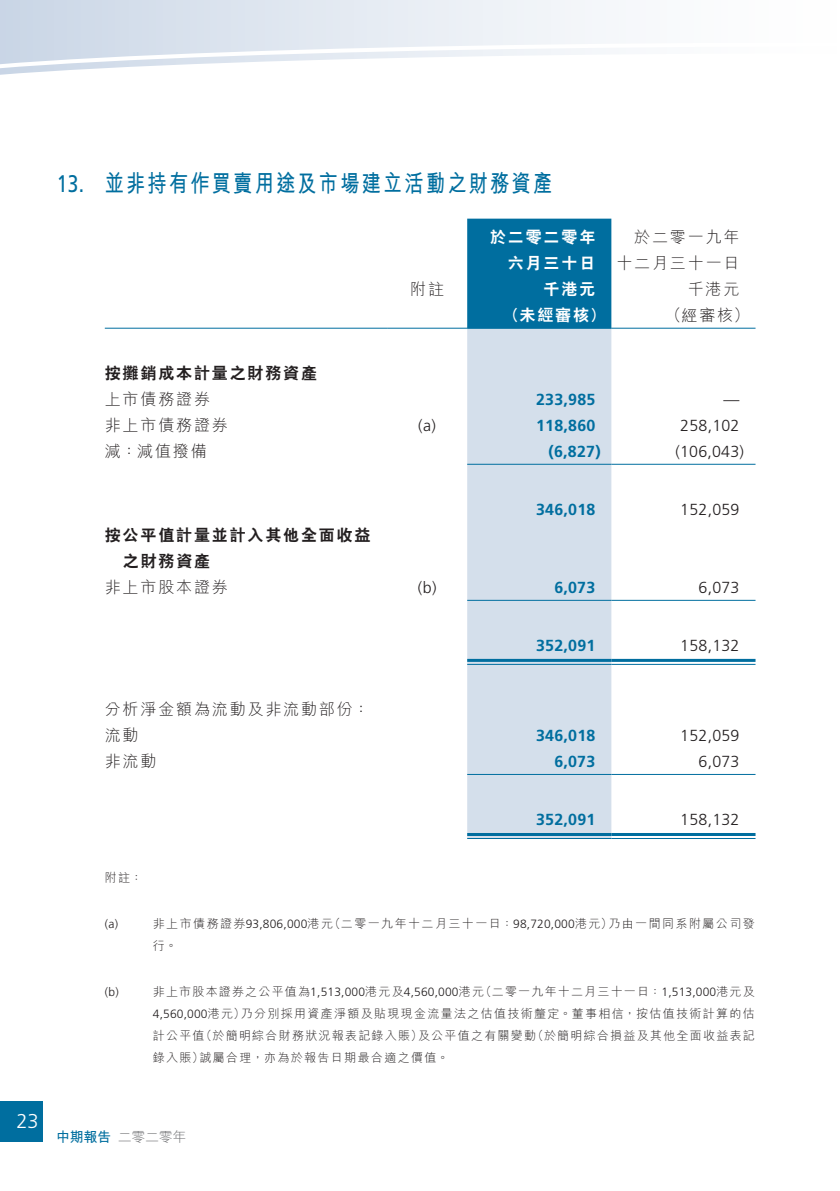
<style>
.page{position:relative;width:840px;height:1191px;background:#fff}
.page>*{position:absolute;margin:0;border:0;box-sizing:border-box;transform-origin:0 0}
._03_H1{font:700 24px "M Hei HK";letter-spacing:.115em;color:#006e9f;scale:.8 1}
._03_H1-2{font:24px "Frutiger LT Std";color:#006e9f;scale:.8 1}
.t1{font:300 20px "Frutiger LT Std";color:#fff}
._01_Body_Text{font:300 16px "Frutiger LT Std";letter-spacing:.015em;color:#231f20}
._01_Body_Text-2{font:700 16px "Frutiger LT Std";letter-spacing:.015em;color:#006e9f}
._15_Table_Stub{font:300 16px "M Hei HK";letter-spacing:.115em;color:#231f20}
._15_Table_Stub-2{font:800 16px/26px "C Hei 2 HK";letter-spacing:.115em;color:#231f20}
._01_Body_Text-3{font:300 16px/26px "M Hei HK";letter-spacing:.115em;color:#231f20;text-align:right}
._01_Body_Text-4{font:800 16px/26px "C Hei 2 HK";letter-spacing:.115em;color:#fff;text-align:right}
.t2{font:300 14px "M Hei HK";letter-spacing:-.025em;color:#6c6d70}
.t3{font:700 14px "M Hei HK";color:#006e9f}
._22____IN2__Note{font:300 12px/22px "M Hei HK";letter-spacing:.11em;color:#231f20}
._22____IN2__Note-2{font:300 12px "Frutiger LT Std";letter-spacing:.015em;color:#231f20}
._26___P2__Note{font:300 12px "M Hei HK";color:#231f20}
.s1{font-family:"Frutiger LT Std"}
.s2{font-family:"M Hei HK"}
</style>
<div class="page">
<div style="left:0;top:0;width:839px;height:78px;background:linear-gradient(to right,#ccd8e7,#fff)"></div>
<svg style="left:0;top:43px;width:839px;height:35px"></svg>
<div style="left:0;top:1101px;width:43px;height:40px;background:#006e9f"></div>
<div style="left:467px;top:219px;width:144px;height:109px;background:#006e9f"></div>
<div style="left:467px;top:329px;width:144px;height:509px;background:#d4dfeb"></div>
<hr style="left:105px;top:328px;width:282px;height:1px;background:#006e9f">
<hr style="left:387px;top:328px;width:80px;height:1px;background:#006e9f">
<hr style="left:467px;top:328px;width:144px;height:1px;background:#006e9f">
<hr style="left:611px;top:328px;width:144px;height:1px;background:#006e9f">
<hr style="left:467px;top:464px;width:144px;height:1px;background:#006e9f">
<hr style="left:611px;top:464px;width:144px;height:1px;background:#006e9f">
<hr style="left:467px;top:600px;width:144px;height:1px;background:#006e9f">
<hr style="left:611px;top:600px;width:144px;height:1px;background:#006e9f">
<hr style="left:467px;top:659px;width:144px;height:3px;background:#006e9f">
<hr style="left:467px;top:664px;width:144px;height:1px;background:#006e9f">
<hr style="left:611px;top:659px;width:144px;height:3px;background:#006e9f">
<hr style="left:611px;top:664px;width:144px;height:1px;background:#006e9f">
<hr style="left:467px;top:774px;width:144px;height:1px;background:#006e9f">
<hr style="left:611px;top:774px;width:144px;height:1px;background:#006e9f">
<hr style="left:467px;top:833px;width:144px;height:3px;background:#006e9f">
<hr style="left:467px;top:838px;width:144px;height:1px;background:#006e9f">
<hr style="left:611px;top:833px;width:144px;height:3px;background:#006e9f">
<hr style="left:611px;top:838px;width:144px;height:1px;background:#006e9f">
<h2 class="t1" style="left:16px;top:1109px;width:24px">23</h2>
<p class="_03_H1-2" style="left:57px;top:169px;width:36px">13.</p>
<p class="_03_H1" style="left:105px;top:165px;width:560px">並非持有作買賣用途及市場建立活動之財務資產</p>
<p class="_15_Table_Stub-2" style="left:105px;top:360px;width:214px">按攤銷成本計量之財務資產</p>
<p class="_15_Table_Stub" style="left:105px;top:387px;width:107px">上市債務證券</p>
<p class="_15_Table_Stub" style="left:105px;top:413px;width:124px">非上市債務證券</p>
<p class="_15_Table_Stub" style="left:105px;top:439px;width:103px">減：減值撥備</p>
<p class="_15_Table_Stub-2" style="left:123px;top:522px;width:249px;text-indent:-18px">按公平值計量並計入其他全面收益之財務資產</p>
<p class="_15_Table_Stub" style="left:105px;top:575px;width:124px">非上市股本證券</p>
<p class="_01_Body_Text-3" style="left:410px;top:275px;width:35px">附註</p>
<p class="_01_Body_Text" style="left:418px;top:416px;width:19px">(a(</p>
<p class="_01_Body_Text" style="left:417px;top:578px;width:20px">(b(</p>
<p class="_15_Table_Stub" style="left:105px;top:698px;width:265px">分析淨金額為流動及非流動部份：</p>
<p class="_15_Table_Stub" style="left:105px;top:724px;width:35px">流動</p>
<p class="_15_Table_Stub" style="left:105px;top:750px;width:53px">非流動</p>
<p class="_26___P2__Note" style="left:105px;top:869px;width:39px">附註：</p>
<p class="_01_Body_Text-4" style="left:490px;top:224px;width:107px">於二零二零年六月三十日</p>
<p class="_01_Body_Text-3" style="left:616px;top:223px;width:124px">於二零一九年十二月三十一日</p>
<p class="_01_Body_Text-3" style="left:687px;top:275px;width:53px">千港元</p>
<p class="_01_Body_Text-4" style="left:543px;top:276px;width:53px">千港元</p>
<p class="_01_Body_Text-4" style="left:503px;top:302px;width:103px">（未經審核）</p>
<p class="_01_Body_Text-3" style="left:665px;top:301px;width:86px">（經審核(</p>
<p class="_01_Body_Text-2" style="left:536px;top:390px;width:61px">233,985</p>
<p class="_01_Body_Text" style="left:723px;top:390px;width:17px">—</p>
<p class="_01_Body_Text-2" style="left:536px;top:416px;width:61px">118,860</p>
<p class="_01_Body_Text" style="left:680px;top:416px;width:61px">258,102</p>
<p class="_01_Body_Text-2" style="left:548px;top:442px;width:54px">)6,827(</p>
<p class="_01_Body_Text" style="left:675px;top:442px;width:70px">)106,043(</p>
<p class="_01_Body_Text-2" style="left:536px;top:500px;width:61px">346,018</p>
<p class="_01_Body_Text" style="left:680px;top:500px;width:61px">152,059</p>
<p class="_01_Body_Text-2" style="left:554px;top:578px;width:42px">6,073</p>
<p class="_01_Body_Text" style="left:698px;top:578px;width:42px">6,073</p>
<p class="_01_Body_Text-2" style="left:536px;top:636px;width:61px">352,091</p>
<p class="_01_Body_Text" style="left:680px;top:636px;width:61px">158,132</p>
<p class="_01_Body_Text-2" style="left:536px;top:726px;width:61px">346,018</p>
<p class="_01_Body_Text" style="left:680px;top:726px;width:61px">152,059</p>
<p class="_01_Body_Text-2" style="left:554px;top:752px;width:42px">6,073</p>
<p class="_01_Body_Text" style="left:698px;top:752px;width:42px">6,073</p>
<p class="_01_Body_Text-2" style="left:536px;top:810px;width:61px">352,091</p>
<p class="_01_Body_Text" style="left:680px;top:810px;width:61px">158,132</p>
<p class="_22____IN2__Note-2" style="left:105px;top:917px;width:15px">a( )</p>
<p class="_22____IN2__Note-2" style="left:105px;top:985px;width:15px">b( )</p>
<p class="_22____IN2__Note" style="left:328px;top:912px;width:285px">（二零一九年十二月三十一日：<span class="s1">98,720,000</span>港元）</p>
<p class="_22____IN2__Note" style="left:608px;top:912px;width:148px">乃由一間同系附屬公司發</p>
<p class="_22____IN2__Note-2" style="left:153px;top:917px;width:181px"><span class="s2">非上市債務證券</span>93,806,000<span class="s2">港元</span></p>
<p class="_22____IN2__Note" style="left:153px;top:934px;width:26px">行。</p>
<p class="_22____IN2__Note" style="left:479px;top:980px;width:276px">（二零一九年十二月三十一日：<span class="s1">1,513,000</span>港元及</p>
<p class="_22____IN2__Note-2" style="left:153px;top:985px;width:332px"><span class="s2">非上市股本證券之公平值為</span>1,513,000<span class="s2">港元及</span>4,560,000<span class="s2">港元</span></p>
<p class="_22____IN2__Note-2" style="left:153px;top:1007px;width:94px">4,560,000<span class="s2">港元）</span></p>
<p class="_22____IN2__Note" style="left:241px;top:1002px;width:515px">乃分別採用資產淨額及貼現現金流量法之估值技術釐定。董事相信，按估值技術計算的估</p>
<p class="_22____IN2__Note" style="left:200px;top:1024px;width:223px">（於簡明綜合財務狀況報表記錄入賬）</p>
<p class="_22____IN2__Note" style="left:531px;top:1024px;width:224px">（於簡明綜合損益及其他全面收益表記</p>
<p class="_22____IN2__Note" style="left:418px;top:1024px;width:119px">及公平值之有關變動</p>
<p class="_22____IN2__Note" style="left:199px;top:1024px;width:251px;text-indent:-47px">計公平值<br>誠屬合理，亦為於報告日期最合適之價值。</p>
<p class="_22____IN2__Note" style="left:153px;top:1046px;width:52px">錄入賬）</p>
<p class="t3" style="left:56px;top:1127px;width:56px">中期報告</p>
<p class="t2" style="left:118px;top:1127px;width:70px">二零二零年</p>
</div>
